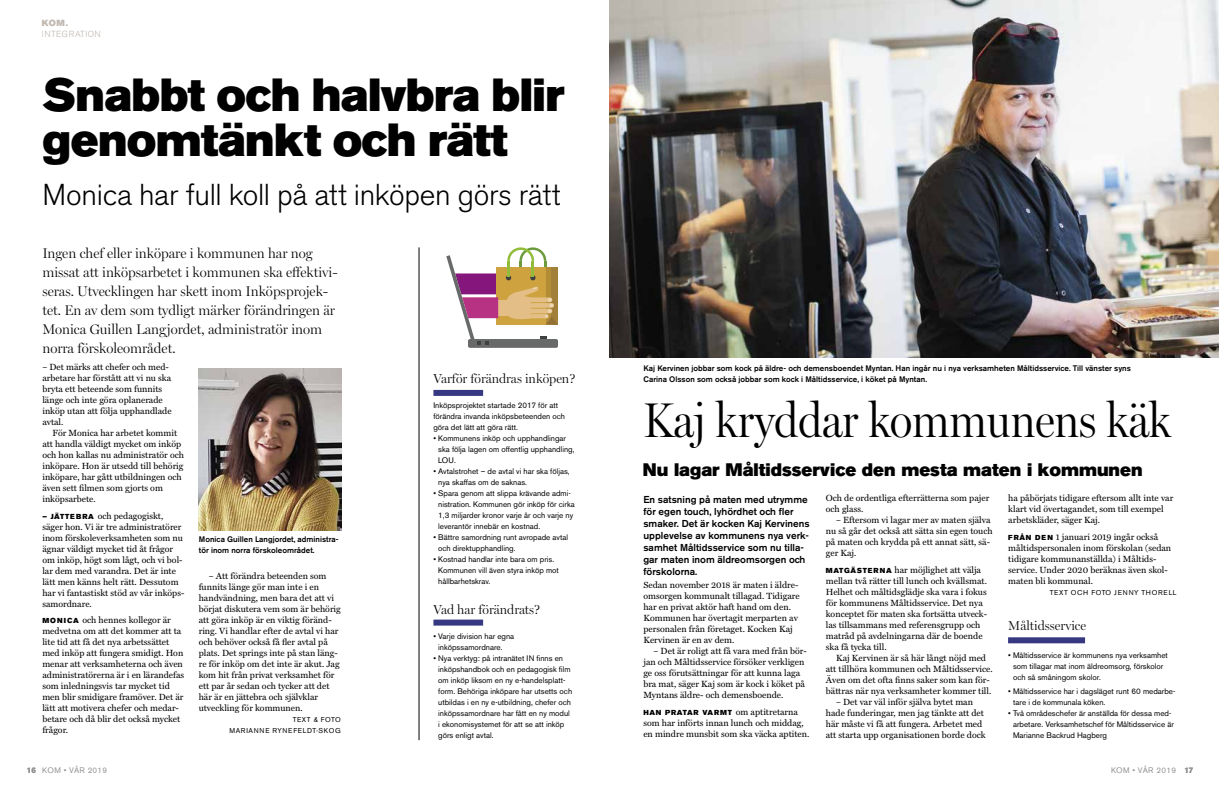
<style>
.page{position:relative;width:1219px;height:794px;background:#fff}
.page>*{position:absolute;margin:0;border:0;box-sizing:border-box;transform-origin:0 0}
.t1{font:300 49px "Miller Display Cond";color:#000}
.t2{font:46px/45px "Akzidenz Grotesk BE Super";letter-spacing:-.015em;color:#000}
.t3{font:300 30px "Akzidenz Grotesk BE";letter-spacing:-.01em;color:#000}
.t4{font:18px "Akzidenz Grotesk BE Super";color:#000}
.t5{font:300 14px/19px "Miller Display";color:#000}
.t6{font:300 13px "Miller Display";color:#000}
.t7{font:500 10px/12px "Akzidenz Grotesk BE";color:#000}
.t8{font:9px/11px "Miller Text";color:#000}
.t9{font:300 8.8px "Akzidenz Grotesk BE";letter-spacing:.05em;color:#bfb7b0}
.t10{font:8.8px "Akzidenz Grotesk BE Super";color:#bfb7b0}
.t11{font:8px/11px "Akzidenz Grotesk BE";color:#000}
.t12{font:500 8px/11px "Akzidenz Grotesk BE";color:#000}
.t13{font:8px "Akzidenz Grotesk BE";letter-spacing:.04em;color:#939393}
.t14{font:7.2px "Akzidenz Grotesk BE Super";letter-spacing:.1em;color:#000}
.t15{font:7px/11px "Akzidenz Grotesk BE";letter-spacing:.08em;color:#000;text-align:right}
.t16{font:7px "Akzidenz Grotesk BE";letter-spacing:.1em;color:#000}
.s1{font-family:"Akzidenz Grotesk BE Super";font-size:7.2px}
.s2{font-family:"Miller Text";font-size:9px}
.s3{font-weight:700}
</style>
<div class="page">
<img style="left:609px;top:0;width:610px;height:357px">
<div style="left:1008px;top:637px;width:77px;height:6px;background:#363881"></div>
<img style="left:199px;top:369px;width:142px;height:161px">
<div style="left:433px;top:390px;width:50px;height:6px;background:#363881"></div>
<div style="left:433px;top:619px;width:50px;height:6px;background:#363881"></div>
<div style="left:468px;top:339px;width:90px;height:9px;background:#686969;border-radius:2px"></div>
<svg style="left:446px;top:247px;width:112px;height:98px"></svg>
<hr style="left:419px;top:247px;width:1px;height:493px;background:#000">
<p class="t10" style="left:42px;top:17px;width:28px">KOM.</p>
<p class="t9" style="left:42px;top:29px;width:61px">INTEGRATION</p>
<h2 class="t2" style="left:43px;top:73px;width:523px">Snabbt och halvbra blir genomtänkt och rätt</h2>
<h3 class="t3" style="left:43px;top:178px;width:519px">Monica har full koll på att inköpen görs rätt</h3>
<p class="t5" style="left:42px;top:244px;width:297px">Ingen chef eller inköpare i kommunen har nog missat att inköpsarbetet i kommunen ska effektivi&shy;seras. Utvecklingen har skett inom Inköpsprojek&shy;tet. En av dem som tydligt märker förändringen är Monica Guillen Langjordet, administratör inom norra förskoleområdet.</p>
<p class="t8" style="left:42px;top:361px;width:131px">– Det märks att chefer och med&shy;arbetare har förstått att vi nu ska bryta ett beteende som funnits länge och inte göra oplanerade inköp utan att följa upphandlade avtal.</p>
<p class="t8" style="left:42px;top:427px;width:143px;text-indent:10px">För Monica har arbetet kommit att handla väldigt mycket om inköp och hon kallas nu administratör och inköpare. Hon är utsedd till behörig inköpare, har gått utbildningen och även sett filmen som gjorts om inköpsarbete.</p>
<p class="t8" style="left:42px;top:510px;width:144px"><span class="s1">– JÄTTE B RA</span> och pedagogiskt, säger hon. Vi är tre administratörer inom förskoleverksamheten som nu ägnar väldigt mycket tid åt frågor om inköp, högt som lågt, och vi bol&shy;lar dem med varandra. Det är inte lätt men känns helt rätt. Dessutom har vi fantastiskt stöd av vår inköps&shy;samordnare.</p>
<p class="t8" style="left:42px;top:614px;width:143px"><span class="s1">MON ICA</span> och hennes kollegor är medvetna om att det kommer att ta lite tid att få det nya arbetssättet med inköp att fungera smidigt. Hon menar att verksamheterna och även administratörerna är i en lärandefas som inledningsvis tar mycket tid men blir smidigare framöver. Det är lätt att motivera chefer och medar&shy;betare och då blir det också mycket frågor.</p>
<p class="t12" style="left:199px;top:533px;width:141px">Monica Guillen Langjordet, administra&shy;tör inom norra förskoleområdet.</p>
<p class="t8" style="left:199px;top:570px;width:144px;text-indent:10px">– Att förändra beteenden som funnits länge gör man inte i en handvändning, men bara det att vi börjat diskutera vem som är behörig att göra inköp är en viktig föränd&shy;ring. Vi handlar efter de avtal vi har och behöver också få fler avtal på plats. Det springs inte på stan läng&shy;re för inköp om det inte är akut. Jag kom hit från privat verksamhet för ett par år sedan och tycker att det här är en jättebra och självklar utveckling för kommunen.</p>
<p class="t15" style="left:230px;top:714px;width:113px">TEXT &amp; FOTO<br>MARIANNE RYNEFELDT-SKOG</p>
<h3 class="t6" style="left:433px;top:370px;width:143px">Varför förändras inköpen?</h3>
<p class="t11" style="left:433px;top:400px;width:133px">Inköpsprojektet startade 2017 för att förändra invanda inköpsbeteenden och göra det lätt att göra rätt.</p>
<p class="t11" style="left:438px;top:433px;width:138px;text-indent:-5px">• Kommunens inköp och upphandlingar ska följa lagen om offentlig upphandling,<br>LOU.</p>
<p class="t11" style="left:438px;top:466px;width:133px;text-indent:-5px">• Avtalstrohet – de avtal vi har ska följas, nya skaffas om de saknas.</p>
<p class="t11" style="left:438px;top:488px;width:138px;text-indent:-5px">• Spara genom att slippa krävande admi&shy;nistration. Kommunen gör inköp för cirka 1,3 miljarder kronor varje år och varje ny leverantör innebär en kostnad.</p>
<p class="t11" style="left:438px;top:532px;width:132px;text-indent:-5px">• Bättre samordning runt avropade avtal och direktupphandling.</p>
<p class="t11" style="left:438px;top:554px;width:122px;text-indent:-5px">• Kostnad handlar inte bara om pris.<br>Kommunen vill även styra inköp mot hållbarhetskrav.</p>
<h3 class="t6" style="left:433px;top:602px;width:108px">Vad har förändrats?</h3>
<p class="t11" style="left:438px;top:631px;width:78px;text-indent:-5px">• Varje division har egna inköpssamordnare.</p>
<p class="t11" style="left:438px;top:653px;width:135px;text-indent:-5px">• Nya verktyg: på intranätet IN finns en inköpshandbok och en pedagogisk film om inköp liksom en ny e-handelsplatt&shy;form. Behöriga inköpare har utsetts och utbildas i en ny e-utbildning, chefer och inköpssamordnare har fått en ny modul i ekonomisystemet för att se att inköp görs enligt avtal.</p>
<p class="t12" style="left:643px;top:362px;width:489px">Kaj Kervinen jobbar som kock på äldre- och demensboendet Myntan. Han ingår nu i nya verksamheten Måltidsservice. Till vänster syns<br>Carina Olsson som också jobbar som kock i Måltidsservice, i köket på Myntan.</p>
<h1 class="t1" style="left:643px;top:391px;width:529px">Kaj kryddar kommunens käk</h1>
<h3 class="t4" style="left:643px;top:459px;width:501px">Nu lagar Måltidsservice den mesta maten i kommunen</h3>
<p class="t7" style="left:643px;top:494px;width:168px">En satsning på maten med utrymme för egen touch, lyhördhet och fler smaker. Det är kocken Kaj Kervinens upplevelse av kommunens nya verk&shy;samhet Måltidsservice som nu tilla&shy;gar maten inom äldreomsorgen och förskolorna.</p>
<p class="t8" style="left:643px;top:579px;width:158px">Sedan november 2018 är maten i äldre&shy;omsorgen kommunalt tillagad. Tidigare har en privat aktör haft hand om den.<br>Kommunen har övertagit merparten av personalen från företaget. Kocken Kaj Kervinen är en av dem.</p>
<p class="t8" style="left:643px;top:645px;width:165px;text-indent:10px">– Det är roligt att få vara med från bör&shy;jan och Måltidsservice försöker verkligen ge oss förutsättningar för att kunna laga bra mat, säger Kaj som är kock i köket på Myntans äldre- och demensboende.</p>
<p class="t14" style="left:643px;top:708px;width:156px">HAN PRATAR VARMT <span class="s2">om aptitretarna</span></p>
<p class="t8" style="left:643px;top:717px;width:167px">som har införts innan lunch och middag, en mindre munsbit som ska väcka aptiten.</p>
<p class="t8" style="left:826px;top:492px;width:165px">Och de ordentliga efterrätterna som pajer och glass.</p>
<p class="t8" style="left:826px;top:514px;width:168px;text-indent:10px">– Eftersom vi lagar mer av maten själva nu så går det också att sätta sin egen touch på maten och krydda på ett annat sätt, sä&shy;ger Kaj.</p>
<p class="t8" style="left:826px;top:564px;width:163px"><span class="s1">MATGÄSTE R NA</span> har möjlighet att välja mellan två rätter till lunch och kvällsmat.<br>Helhet och måltidsglädje ska vara i fokus för kommunens Måltidsservice. Det nya konceptet för maten ska fortsätta utveck&shy;las tillsammans med referensgrupp och matråd på avdelningarna där de boende ska få tycka till.</p>
<p class="t8" style="left:826px;top:652px;width:168px;text-align:center">Kaj Kervinen är så här långt nöjd med<br>att tillhöra kommunen och Måltidsservice.<br>Även om det ofta finns saker som kan för&shy;bättras när nya verksamheter kommer till.</p>
<p class="t8" style="left:826px;top:696px;width:161px;text-align:center">– Det var väl inför själva bytet man<br>hade funderingar, men jag tänkte att det här måste vi få att fungera. Arbetet med att starta upp organisationen borde dock</p>
<p class="t8" style="left:1008px;top:492px;width:167px">ha påbörjats tidigare eftersom allt inte var klart vid övertagandet, som till exempel arbetskläder, säger Kaj.</p>
<p class="t8" style="left:1008px;top:531px;width:164px"><span class="s1">FRÅN DE N</span> 1 januari 2019 ingår också måltidspersonalen inom förskolan (sedan tidigare kommunanställda) i Måltids&shy;service. Under 2020 beräknas även skol&shy;maten bli kommunal.</p>
<p class="t16" style="left:1050px;top:588px;width:128px">TEXT OCH FOTO JENNY THORELL</p>
<h3 class="t6" style="left:1008px;top:618px;width:79px">Måltidsservice</h3>
<p class="t11" style="left:1013px;top:650px;width:156px;text-indent:-5px">• Måltidsservice är kommunens nya verksamhet som tillagar mat inom äldreomsorg, förskolor och så småningom skolor.</p>
<p class="t11" style="left:1013px;top:686px;width:164px;text-indent:-5px">• Måltidsservice har i dagsläget runt 60 medarbe&shy;tare i de kommunala köken.</p>
<p class="t11" style="left:1013px;top:708px;width:162px;text-indent:-5px">• Två områdeschefer är anställda för dessa med&shy;arbetare. Verksamhetschef för Måltidsservice är<br>Marianne Backrud Hagberg</p>
<p class="t13" style="left:27px;top:765px;width:82px"><span class="s3">16</span> KOM • VÅR 2019</p>
<p class="t13" style="left:1111px;top:765px;width:84px">KOM • VÅR 2019 <span class="s3">17</span></p>
</div>
